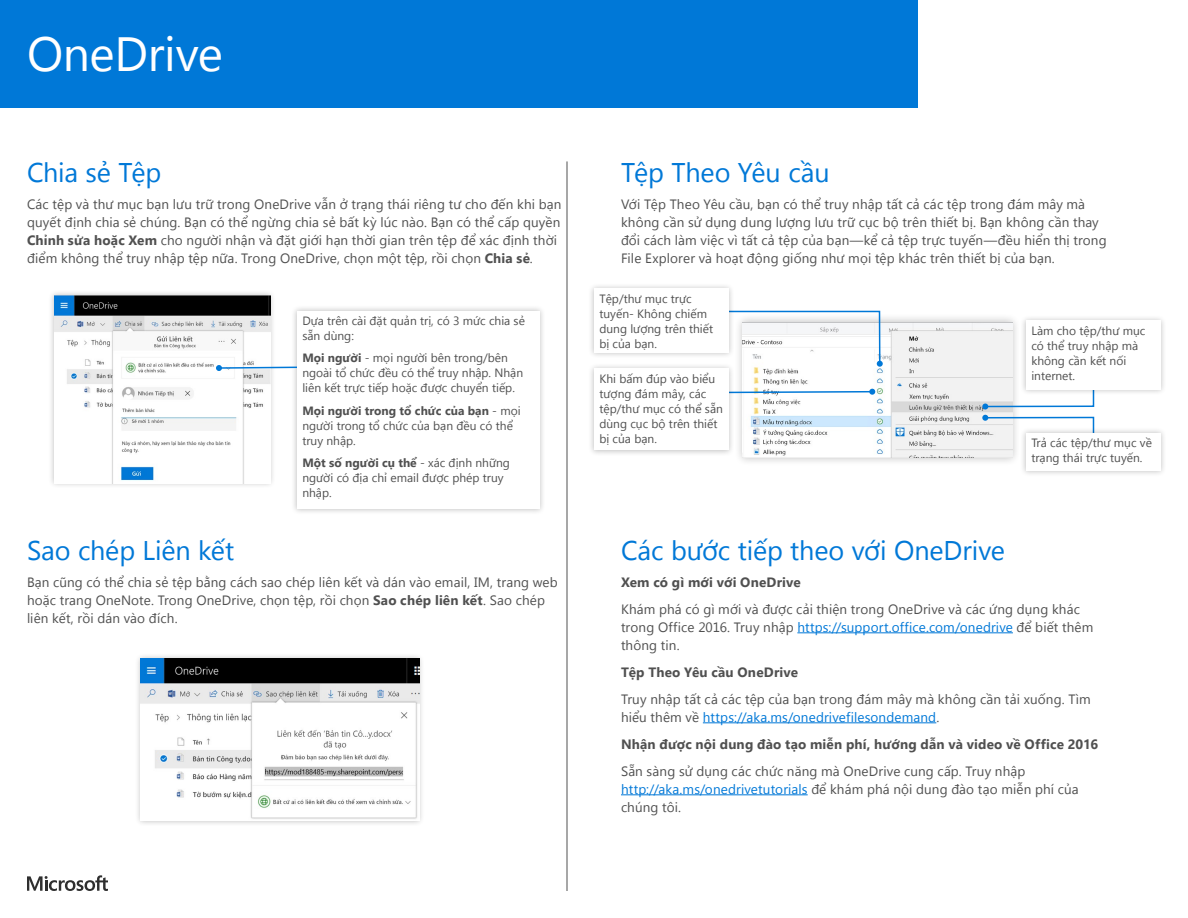
<style>
.page{position:relative;width:1188px;height:918px;background:#fff}
.page>*{position:absolute;margin:0;border:0;box-sizing:border-box;transform-origin:0 0}
.t1{font:48px "Segoe UI";letter-spacing:-.005em;color:#fff}
.t2{font:27px "Segoe UI";letter-spacing:-.005em;color:#0078d7}
.t3{font:13.5px/18px "Segoe UI";letter-spacing:.01em;color:#505050}
.t4{font:700 13.5px "Segoe UI";letter-spacing:.015em;color:#505050}
.t5{font:12px/15px "Segoe UI";color:#505050}
.s1{font-weight:700}
.s2{color:#0078d7}
</style>
<div class="page">
<div style="left:0;top:0;width:918px;height:108px;background:#0078d7"></div>
<svg style="left:27px;top:875px;width:81px;height:16px"></svg>
<hr style="left:567px;top:161px;width:1px;height:730px;background:#505050">
<hr style="left:797px;top:632px;width:216px;height:1px;background:#0078d7">
<hr style="left:703px;top:722px;width:233px;height:1px;background:#0078d7">
<hr style="left:621px;top:794px;width:187px;height:1px;background:#0078d7">
<div style="left:48px;top:290px;width:228px;height:199px;background:#000;opacity:.25"></div>
<img style="left:54px;top:296px;width:216px;height:187px">
<div style="left:734px;top:313px;width:287px;height:153px;background:#000;opacity:.25"></div>
<img style="left:742px;top:322px;width:270px;height:136px">
<div style="left:134px;top:652px;width:291px;height:174px;background:#000;opacity:.25"></div>
<img style="left:140px;top:658px;width:279px;height:162px">
<svg style="left:734px;top:310px;width:149px;height:57px"></svg>
<svg style="left:735px;top:389px;width:140px;height:6px"></svg>
<svg style="left:982px;top:388px;width:113px;height:46px"></svg>
<div style="left:588px;top:282px;width:147px;height:77px;background:#000;opacity:.25"></div>
<div style="left:594px;top:288px;width:135px;height:65px;background:#fff"></div>
<div style="left:1020px;top:315px;width:147px;height:81px;background:#000;opacity:.25"></div>
<div style="left:1026px;top:321px;width:135px;height:69px;background:#fff"></div>
<div style="left:291px;top:305px;width:255px;height:210px;background:#000;opacity:.25"></div>
<div style="left:297px;top:311px;width:243px;height:198px;background:#fff"></div>
<div style="left:588px;top:362px;width:147px;height:94px;background:#000;opacity:.25"></div>
<div style="left:594px;top:368px;width:135px;height:82px;background:#fff"></div>
<div style="left:1020px;top:427px;width:147px;height:50px;background:#000;opacity:.25"></div>
<div style="left:1026px;top:433px;width:135px;height:38px;background:#fff"></div>
<svg style="left:216px;top:365px;width:81px;height:6px"></svg>
<h1 class="t1" style="left:27px;top:21px;width:197px">OneDrive</h1>
<h2 class="t2" style="left:27px;top:153px;width:136px">Chia sẻ Tệp</h2>
<p class="t3" style="left:27px;top:194px;width:536px">Các tệp và thư mục bạn lưu trữ trong OneDrive vẫn ở trạng thái riêng tư cho đến khi bạn quyết định chia sẻ chúng. Bạn có thể ngừng chia sẻ bất kỳ lúc nào. Bạn có thể cấp quyền <span class="s1">Chỉnh sửa hoặc Xem</span> cho người nhận và đặt giới hạn thời gian trên tệp để xác định thời điểm không thể truy nhập tệp nữa. Trong OneDrive, chọn một tệp, rồi chọn <span class="s1">Chia sẻ</span>.</p>
<p class="t5" style="left:302px;top:313px;width:224px">Dựa trên cài đặt quản trị, có 3 mức chia sẻ sẵn dùng:</p>
<p class="t5" style="left:302px;top:350px;width:222px"><span class="s1">Mọi người</span> - mọi người bên trong/bên ngoài tổ chức đều có thể truy nhập. Nhận liên kết trực tiếp hoặc được chuyển tiếp.</p>
<p class="t5" style="left:302px;top:403px;width:220px"><span class="s1">Mọi người trong tổ chức của bạn</span> - mọi người trong tổ chức của bạn đều có thể truy nhập.</p>
<p class="t5" style="left:302px;top:455px;width:209px"><span class="s1">Một số người cụ thể</span> - xác định những người có địa chỉ email được phép truy nhập.</p>
<h2 class="t2" style="left:27px;top:531px;width:209px">Sao chép Liên kết</h2>
<p class="t3" style="left:27px;top:572px;width:532px">Bạn cũng có thể chia sẻ tệp bằng cách sao chép liên kết và dán vào email, IM, trang web hoặc trang OneNote. Trong OneDrive, chọn tệp, rồi chọn <span class="s1">Sao chép liên kết</span>. Sao chép liên kết, rồi dán vào đích.</p>
<h2 class="t2" style="left:621px;top:153px;width:210px">Tệp Theo Yêu cầu</h2>
<p class="t3" style="left:621px;top:194px;width:487px">Với Tệp Theo Yêu cầu, bạn có thể truy nhập tất cả các tệp trong đám mây mà không cần sử dụng dung lượng lưu trữ cục bộ trên thiết bị. Bạn không cần thay đổi cách làm việc vì tất cả tệp của bạn—kể cả tệp trực tuyến—đều hiển thị trong File Explorer và hoạt động giống như mọi tệp khác trên thiết bị của bạn.</p>
<p class="t5" style="left:599px;top:290px;width:115px">Tệp/thư mục trực tuyến- Không chiếm dung lượng trên thiết bị của bạn.</p>
<p class="t5" style="left:599px;top:370px;width:125px">Khi bấm đúp vào biểu tượng đám mây, các tệp/thư mục có thể sẵn dùng cục bộ trên thiết bị của bạn.</p>
<p class="t5" style="left:1031px;top:323px;width:115px">Làm cho tệp/thư mục có thể truy nhập mà không cần kết nối internet.</p>
<p class="t5" style="left:1031px;top:435px;width:122px">Trả các tệp/thư mục về trạng thái trực tuyến.</p>
<h2 class="t2" style="left:621px;top:531px;width:386px">Các bước tiếp theo với OneDrive</h2>
<p class="t4" style="left:621px;top:572px;width:181px">Xem có gì mới với OneDrive</p>
<p class="t3" style="left:621px;top:599px;width:474px">Khám phá có gì mới và được cải thiện trong OneDrive và các ứng dụng khác trong Office 2016. Truy nhập <span class="s2">https://support.office.com/onedrive</span> để biết thêm thông tin.</p>
<p class="t4" style="left:621px;top:662px;width:179px">Tệp Theo Yêu cầu OneDrive</p>
<p class="t3" style="left:621px;top:689px;width:471px">Truy nhập tất cả các tệp của bạn trong đám mây mà không cần tải xuống. Tìm hiểu thêm về <span class="s2">https://aka.ms/onedrivefilesondemand</span>.</p>
<p class="t4" style="left:621px;top:734px;width:479px">Nhận được nội dung đào tạo miễn phí, hướng dẫn và video về Office 2016</p>
<p class="t3" style="left:621px;top:761px;width:459px">Sẵn sàng sử dụng các chức năng mà OneDrive cung cấp. Truy nhập <span class="s2">http://aka.ms/onedrivetutorials</span> để khám phá nội dung đào tạo miễn phí của chúng tôi.</p>
</div>
